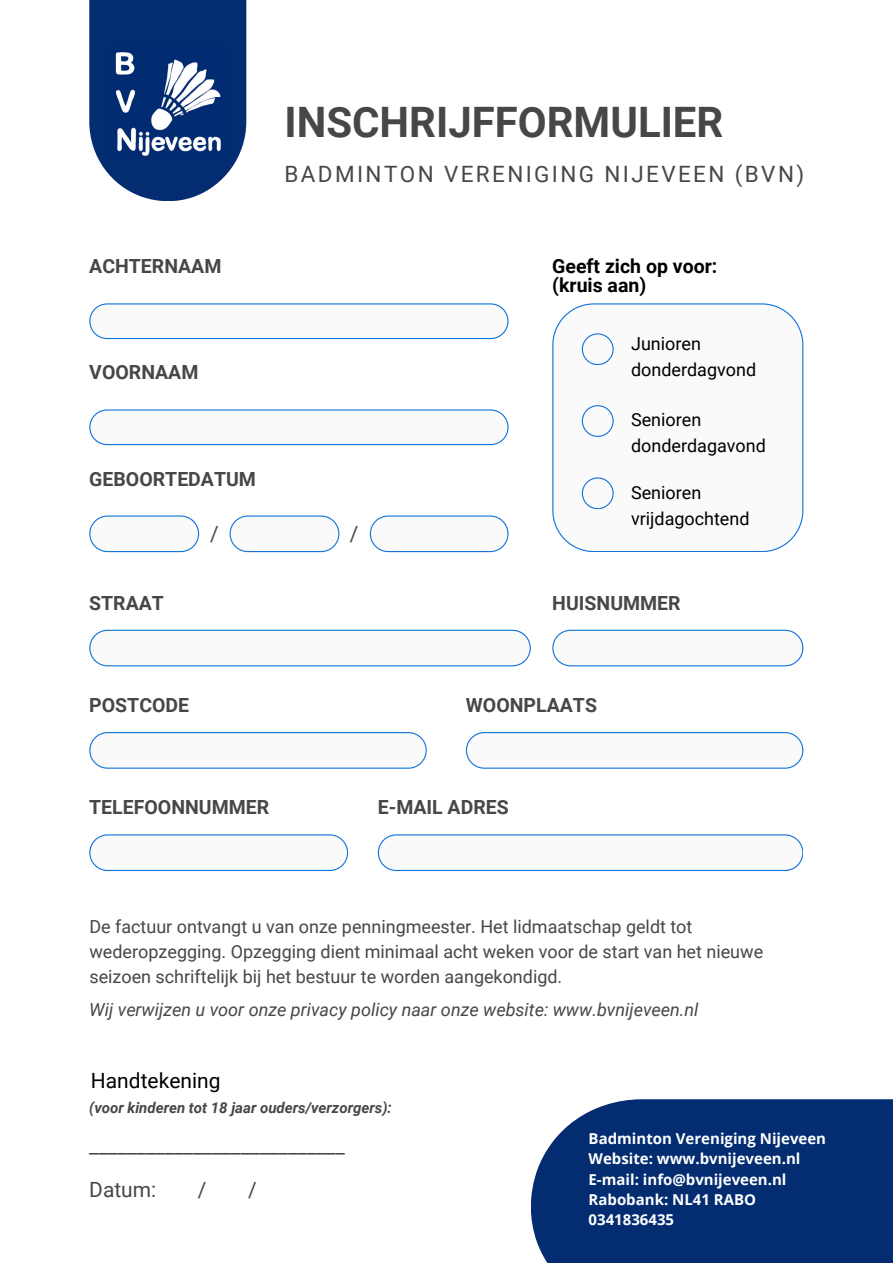
<style>
.page{position:relative;width:893px;height:1264px;background:#fff}
.page>*{position:absolute;margin:0;border:0;box-sizing:border-box;transform-origin:0 0}
.t1{font:700 42px "Roboto";color:#474747}
.t2{font:22.5px "Roboto";letter-spacing:.105em;color:#474747}
.t3{font:21px "Roboto";color:#474747}
.t4{font:21px "Roboto";color:#000}
.t5{font:700 19.5px "Roboto";color:#474747}
.t6{font:700 19.5px "Roboto";color:#000}
.t7{font:18px/24.8px "Roboto";color:#474747}
.t8{font:italic 18px "Roboto";color:#474747}
.t9{font:18px "Roboto";color:#000}
.t10{font:700 15px/20.2px "Open Sans";color:#fff}
.t11{font:italic 700 15px "Roboto";color:#474747}
</style>
<div class="page">
<svg style="left:89px;top:0;width:157px;height:201px;background:#294c86"></svg>
<svg style="left:89px;top:303px;width:419px;height:36px"></svg>
<svg style="left:89px;top:629px;width:441px;height:37px"></svg>
<svg style="left:89px;top:732px;width:337px;height:36px"></svg>
<svg style="left:89px;top:834px;width:259px;height:37px"></svg>
<svg style="left:552px;top:629px;width:251px;height:37px"></svg>
<svg style="left:466px;top:732px;width:337px;height:36px"></svg>
<svg style="left:378px;top:834px;width:424px;height:37px"></svg>
<svg style="left:89px;top:515px;width:110px;height:37px"></svg>
<svg style="left:229px;top:515px;width:110px;height:37px"></svg>
<svg style="left:370px;top:515px;width:138px;height:37px"></svg>
<div style="left:531px;top:1099px;width:361px;height:163px;background:#032c71"></div>
<img style="left:107px;top:46px;width:122px;height:115px">
<svg style="left:89px;top:409px;width:419px;height:36px"></svg>
<svg style="left:552px;top:303px;width:251px;height:249px"></svg>
<svg style="left:581px;top:333px;width:32px;height:32px"></svg>
<svg style="left:581px;top:405px;width:32px;height:31px"></svg>
<svg style="left:581px;top:477px;width:32px;height:32px"></svg>
<p class="t5" style="left:89px;top:255px;width:134px">ACHTERNAAM</p>
<p class="t1" style="left:284px;top:98px;width:440px">INSCHRIJFFORMULIER</p>
<p class="t2" style="left:284px;top:161px;width:521px">BADMINTON VERENIGING NIJEVEEN (BVN)</p>
<p class="t6" style="left:552px;top:255px;width:167px">Geeft zich op voor:</p>
<p class="t6" style="left:552px;top:274px;width:95px">(kruis aan)</p>
<p class="t5" style="left:89px;top:361px;width:111px">VOORNAAM</p>
<p class="t5" style="left:89px;top:468px;width:168px">GEBOORTEDATUM</p>
<p class="t3" style="left:210px;top:521px;width:10px">/</p>
<p class="t3" style="left:350px;top:521px;width:10px">/</p>
<p class="t5" style="left:89px;top:591px;width:76px">STRAAT</p>
<p class="t5" style="left:89px;top:693px;width:101px">POSTCODE</p>
<p class="t9" style="left:631px;top:333px;width:71px">Junioren</p>
<p class="t9" style="left:631px;top:359px;width:126px">donderdagvond</p>
<p class="t9" style="left:631px;top:409px;width:72px">Senioren</p>
<p class="t9" style="left:631px;top:435px;width:136px">donderdagavond</p>
<p class="t9" style="left:631px;top:482px;width:72px">Senioren</p>
<p class="t9" style="left:631px;top:508px;width:120px">vrijdagochtend</p>
<p class="t5" style="left:552px;top:591px;width:130px">HUISNUMMER</p>
<p class="t5" style="left:466px;top:693px;width:133px">WOONPLAATS</p>
<p class="t5" style="left:89px;top:795px;width:181px">TELEFOONNUMMER</p>
<p class="t5" style="left:378px;top:795px;width:132px">E-MAIL ADRES</p>
<p class="t7" style="left:89px;top:914px;width:675px">De factuur ontvangt u van onze penningmeester. Het lidmaatschap geldt tot wederopzegging. Opzegging dient minimaal acht weken voor de start van het nieuwe seizoen schriftelijk bij het bestuur te worden aangekondigd.</p>
<p class="t8" style="left:89px;top:999px;width:610px">Wij verwijzen u voor onze privacy policy naar onze website: www.bvnijeveen.nl</p>
<p class="t4" style="left:91px;top:1068px;width:131px">Handtekening</p>
<p class="t11" style="left:89px;top:1098px;width:304px">(voor kinderen tot 18 jaar ouders/verzorgers):</p>
<p class="t3" style="left:89px;top:1133px;width:257px">___________________________</p>
<p class="t3" style="left:89px;top:1177px;width:69px">Datum:</p>
<p class="t3" style="left:198px;top:1177px;width:10px">/</p>
<p class="t3" style="left:248px;top:1177px;width:10px">/</p>
<p class="t10" style="left:588px;top:1128px;width:239px">Badminton Vereniging Nijeveen<br>Website: www.bvnijeveen.nl</p>
<p class="t10" style="left:588px;top:1168px;width:199px">E-mail: info@bvnijeveen.nl<br>Rabobank: NL41 RABO<br>0341836435</p>
</div>
